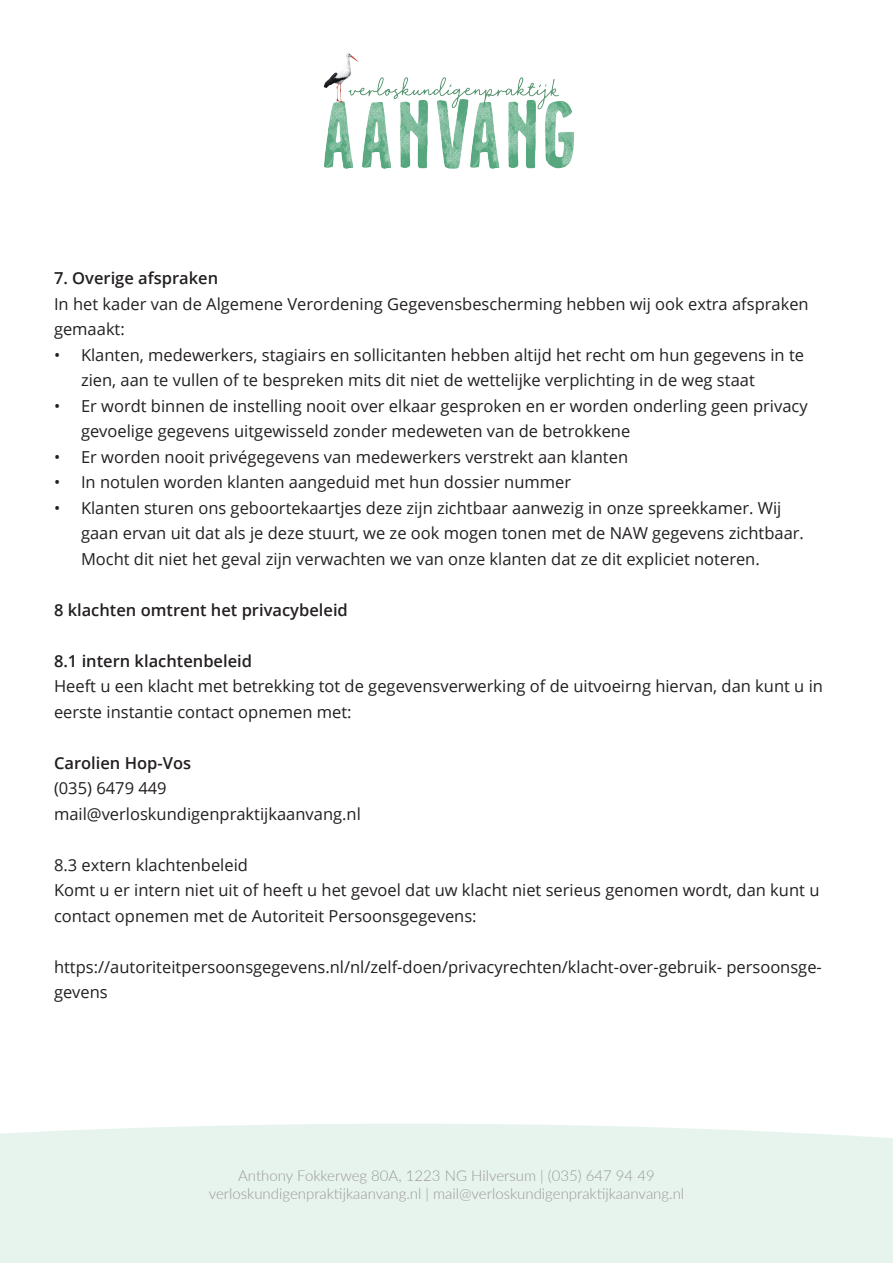
<style>
.page{position:relative;width:893px;height:1263px;background:#fff}
.page>*{position:absolute;margin:0;border:0;box-sizing:border-box;transform-origin:0 0}
.t1{font:16.5px/25.5px "Open Sans";color:#231f20}
.t2{font:600 16.5px "Open Sans";color:#231f20}
.t3{font:300 15px "Lato";color:#9a9898}
</style>
<div class="page">
<img style="left:323px;top:53px;width:251px;height:116px">
<div style="left:0;top:1124px;width:893px;height:139px;background:#e7f4ee"></div>
<p class="t2" style="left:54px;top:267px;width:166px">7. Overige afspraken</p>
<p class="t1" style="left:54px;top:290px;width:756px">In het kader van de Algemene Verordening Gegevensbescherming hebben wij ook extra afspraken gemaakt:</p>
<p class="t1" style="left:81px;top:341px;width:725px;text-indent:-27px">• Klanten, medewerkers, stagiairs en sollicitanten hebben altijd het recht om hun gegevens in te zien, aan te vullen of te bespreken mits dit niet de wettelijke verplichting in de weg staat</p>
<p class="t1" style="left:81px;top:392px;width:728px;text-indent:-27px">• Er wordt binnen de instelling nooit over elkaar gesproken en er worden onderling geen privacy gevoelige gegevens uitgewisseld zonder medeweten van de betrokkene</p>
<p class="t1" style="left:54px;top:443px;width:576px">• Er worden nooit privégegevens van medewerkers verstrekt aan klanten</p>
<p class="t1" style="left:54px;top:469px;width:519px">• In notulen worden klanten aangeduid met hun dossier nummer</p>
<p class="t1" style="left:81px;top:494px;width:724px;text-indent:-27px">• Klanten sturen ons geboortekaartjes deze zijn zichtbaar aanwezig in onze spreekkamer. Wij gaan ervan uit dat als je deze stuurt, we ze ook mogen tonen met de NAW gegevens zichtbaar.<br>Mocht dit niet het geval zijn verwachten we van onze klanten dat ze dit expliciet noteren.</p>
<p class="t2" style="left:54px;top:598px;width:295px">8 klachten omtrent het privacybeleid</p>
<p class="t2" style="left:54px;top:649px;width:200px">8.1 intern klachtenbeleid</p>
<p class="t1" style="left:54px;top:673px;width:770px">Heeft u een klacht met betrekking tot de gegevensverwerking of de uitvoeirng hiervan, dan kunt u in eerste instantie contact opnemen met:</p>
<p class="t2" style="left:54px;top:751px;width:139px">Carolien Hop-Vos</p>
<p class="t1" style="left:54px;top:775px;width:308px">(035) 6479 449 mail@verloskundigenpraktijkaanvang.nl</p>
<p class="t1" style="left:54px;top:851px;width:195px">8.3 extern klachtenbeleid</p>
<p class="t1" style="left:54px;top:877px;width:767px">Komt u er intern niet uit of heeft u het gevoel dat uw klacht niet serieus genomen wordt, dan kunt u contact opnemen met de Autoriteit Persoonsgegevens:</p>
<p class="t1" style="left:54px;top:953px;width:769px">https://autoriteitpersoonsgegevens.nl/nl/zelf-doen/privacyrechten/klacht-over-gebruik- persoonsge&shy;gevens</p>
<p class="t3" style="left:238px;top:1165px;width:418px">Anthony Fokkerweg 80A, 1223 NG Hilversum | (035) 647 94 49</p>
<p class="t3" style="left:209px;top:1183px;width:477px">verloskundigenpraktijkaanvang.nl | mail@verloskundigenpraktijkaanvang.nl</p>
</div>
